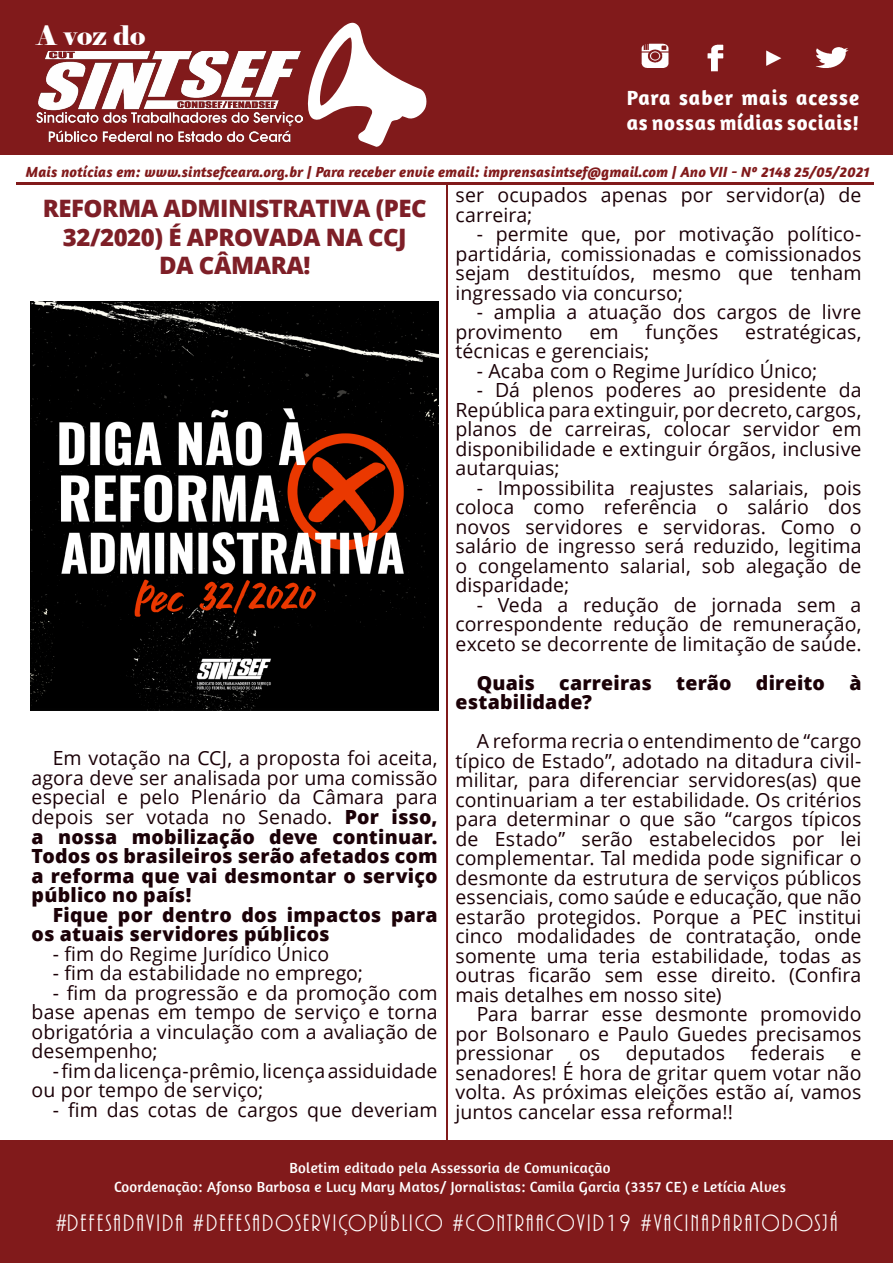
<style>
.page{position:relative;width:893px;height:1263px;background:#fff}
.page>*{position:absolute;margin:0;border:0;box-sizing:border-box;transform-origin:0 0}
.t1{font:26.85px "Elephant";color:#fff}
.t2{font:24.6px "ARBONNIE";letter-spacing:.09em;color:#fff}
.t3{font:800 24px/28.5px "Open Sans";letter-spacing:-.02em;color:#7e1f27;text-align:center}
.t4{font:700 21px/25.2px "Amaranth";letter-spacing:.03em;color:#fff}
.t5{font:19.5px/19.5px "Open Sans";letter-spacing:.005em;color:#1b0107;text-align:justify}
.t6{font:800 19.5px/19.5px "Open Sans";letter-spacing:.01em;color:#1b0107}
.t7{font:15px "Amaranth";letter-spacing:.02em;color:#fff}
.t8{font:italic 700 15px "Amaranth";letter-spacing:.01em;color:#811a1b}
.s1{font-weight:800}
</style>
<div class="page">
<div style="left:0;top:0;width:893px;height:154px;background:#811a1b"></div>
<svg style="left:307px;top:22px;width:120px;height:125px"></svg>
<div style="left:0;top:1140px;width:893px;height:123px;background:#811a1b"></div>
<img style="left:37px;top:51px;width:265px;height:90px">
<hr style="left:16px;top:182px;width:858px;height:2px;background:#811a1b">
<hr style="left:446px;top:183px;width:2px;height:958px;background:#811a1b">
<img style="left:641px;top:43px;width:28px;height:25px">
<img style="left:707px;top:44px;width:17px;height:28px">
<img style="left:766px;top:50px;width:16px;height:16px">
<img style="left:815px;top:47px;width:34px;height:21px">
<img style="left:31px;top:302px;width:408px;height:408px">
<p class="t1" style="left:37px;top:18px;width:110px">A voz do</p>
<p class="t4" style="left:627px;top:84px;width:234px">Para saber mais acesse as nossas mídias sociais!</p>
<p class="t8" style="left:26px;top:163px;width:845px">Mais notícias em: www.sintsefceara.org.br | Para receber envie email: imprensasintsef@gmail.com | Ano VII - Nº 2148 25/05/2021</p>
<p class="t3" style="left:43px;top:193px;width:386px">REFORMA ADMINISTRATIVA (PEC<br>32/2020) É APROVADA NA CCJ</p>
<p class="t3" style="left:159px;top:250px;width:153px">DA CÂMARA!</p>
<p class="t5" style="left:32px;top:748px;width:407px;text-indent:21px">Em votação na CCJ, a proposta foi aceita, agora deve ser analisada por uma comissão especial e pelo Plenário da Câmara para depois ser votada no Senado. <span class="s1">Por isso, a nossa mobilização deve continuar.<br>Todos os brasileiros serão afetados com a reforma que vai desmontar o serviço público no país!</span></p>
<p class="t6" style="left:32px;top:904px;width:407px;text-indent:21px">Fique por dentro dos impactos para os atuais servidores públicos</p>
<p class="t5" style="left:53px;top:943px;width:278px">- fim do Regime Jurídico Único</p>
<p class="t5" style="left:53px;top:963px;width:312px">- fim da estabilidade no emprego;</p>
<p class="t5" style="left:32px;top:982px;width:407px;text-indent:21px">- fim da progressão e da promoção com base apenas em tempo de serviço e torna obrigatória a vinculação com a avaliação de desempenho;</p>
<p class="t5" style="left:32px;top:1060px;width:407px;text-indent:21px">- fim da licença-prêmio, licença assiduidade ou por tempo de serviço;</p>
<p class="t5" style="left:53px;top:1099px;width:386px">- fim das cotas de cargos que deveriam</p>
<p class="t5" style="left:455px;top:185px;width:407px">ser ocupados apenas por servidor(a) de carreira;</p>
<p class="t5" style="left:455px;top:224px;width:407px;text-indent:21px">- permite que, por motivação político&shy;partidária, comissionadas e comissionados sejam destituídos, mesmo que tenham ingressado via concurso;</p>
<p class="t5" style="left:455px;top:302px;width:407px;text-indent:21px">- amplia a atuação dos cargos de livre provimento</p>
<p class="t5" style="left:590px;top:321px;width:31px">em</p>
<p class="t5" style="left:646px;top:321px;width:74px">funções</p>
<p class="t5" style="left:745px;top:321px;width:118px">estratégicas,</p>
<p class="t5" style="left:455px;top:341px;width:195px">técnicas e gerenciais;</p>
<p class="t5" style="left:477px;top:360px;width:342px">- Acaba com o Regime Jurídico Único;</p>
<p class="t5" style="left:455px;top:380px;width:407px;text-indent:21px">- Dá plenos poderes ao presidente da República para extinguir, por decreto, cargos, planos de carreiras, colocar servidor em disponibilidade e extinguir órgãos, inclusive autarquias;</p>
<p class="t5" style="left:455px;top:477px;width:407px;text-indent:21px">- Impossibilita reajustes salariais, pois coloca como referência o salário dos novos servidores e servidoras. Como o salário de ingresso será reduzido, legitima o congelamento salarial, sob alegação de disparidade;</p>
<p class="t5" style="left:455px;top:594px;width:408px;text-indent:21px">- Veda a redução de jornada sem a correspondente redução de remuneração, exceto se decorrente de limitação de saúde.</p>
<p class="t6" style="left:455px;top:672px;width:407px;text-indent:21px">Quais carreiras terão direito à estabilidade?</p>
<p class="t5" style="left:455px;top:731px;width:407px;text-indent:21px">A reforma recria o entendimento de “cargo típico de Estado”, adotado na ditadura civil&shy;militar, para diferenciar servidores(as) que continuariam a ter estabilidade. Os critérios para determinar o que são “cargos típicos de Estado” serão estabelecidos por lei complementar. Tal medida pode significar o desmonte da estrutura de serviços públicos essenciais, como saúde e educação, que não estarão protegidos. Porque a PEC institui cinco modalidades de contratação, onde somente uma teria estabilidade, todas as outras ficarão sem esse direito. (Confira mais detalhes em nosso site)</p>
<p class="t5" style="left:455px;top:1004px;width:407px;text-indent:21px">Para barrar esse desmonte promovido por Bolsonaro e Paulo Guedes precisamos pressionar</p>
<p class="t5" style="left:579px;top:1043px;width:23px">os</p>
<p class="t5" style="left:626px;top:1043px;width:101px">deputados</p>
<p class="t5" style="left:751px;top:1043px;width:76px">federais</p>
<p class="t5" style="left:455px;top:1043px;width:407px;text-indent:395px">e senadores! É hora de gritar quem votar não volta. As próximas eleições estão aí, vamos juntos cancelar essa reforma!!</p>
<p class="t7" style="left:289px;top:1159px;width:323px">Boletim editado pela Assessoria de Comunicação</p>
<p class="t7" style="left:114px;top:1178px;width:673px">Coordenação: Afonso Barbosa e Lucy Mary Matos/ Jornalistas: Camila Garcia (3357 CE) e Letícia Alves</p>
<p class="t2" style="left:56px;top:1210px;width:783px">#DEFESADAVIDA #DEFESADOSERVIÇOPÚBLICO #CONTRAACOVID19 #VACINAPARATODOSJÁ</p>
</div>
